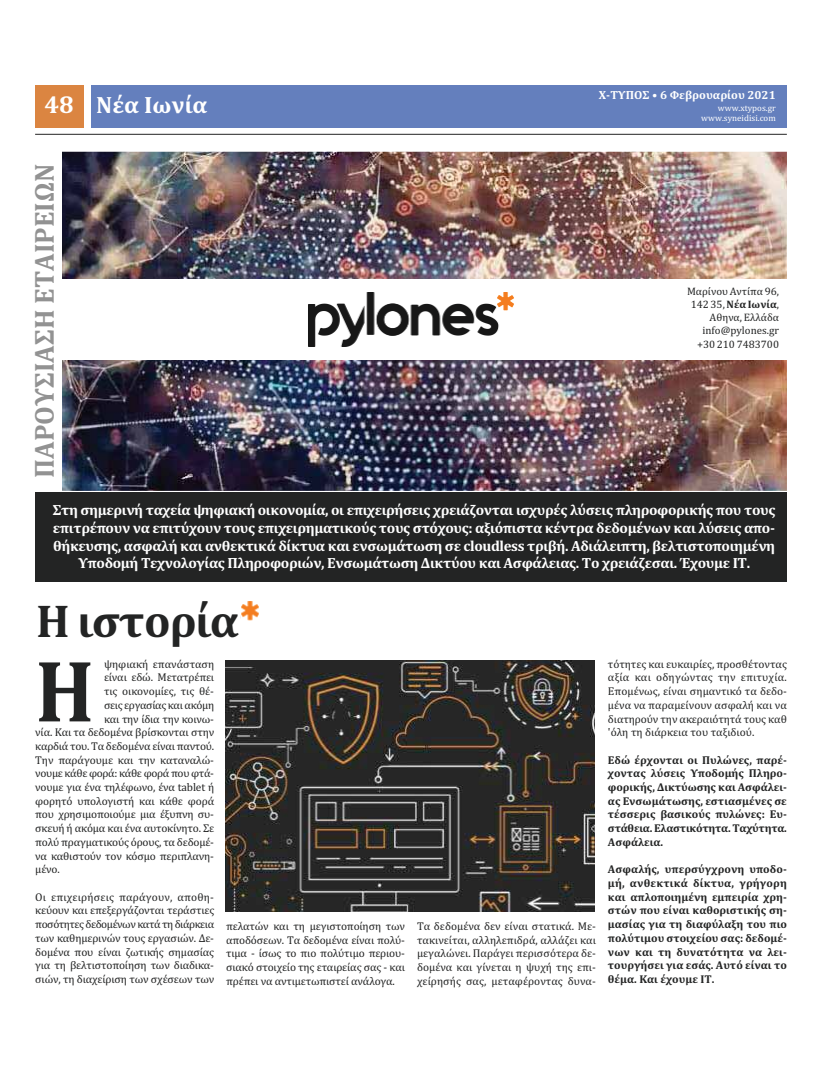
<style>
.page{position:relative;width:822px;height:1077px;background:#fff}
.page>*{position:absolute;margin:0;border:0;box-sizing:border-box;transform-origin:0 0}
.t1{font:700 88.4px "Cambria";color:#232424;scale:.92 1}
.t2{font:700 46.7px "Cambria";letter-spacing:-.025em;color:#232424}
.t3{font:700 27.8px "Cambria";color:#929292}
.t4{font:700 23.8px "Cambria";color:#fff}
.t5{font:700 14.9px/17.9px "Cambria";letter-spacing:-.025em;color:#fff;text-align:center}
.t6{font:700 11.9px "Cambria";color:#fff}
.t7{font:11.4px/13.7px "Cambria";letter-spacing:-.015em;color:#232424;text-align:justify}
.t8{font:700 11.4px/13.7px "Cambria";color:#232424;text-align:justify}
.t9{font:11.4px "Cambria";letter-spacing:-.035em;color:#232424}
.t10{font:10.9px/13.1px "Cambria";color:#232424;text-align:right}
.t11{font:8.9px/10.7px "Cambria";color:#fff;text-align:right}
.s1{font-size:24.8px}
.s2{font-weight:700}
</style>
<div class="page">
<div style="left:91px;top:85px;width:696px;height:43px;background:#647fbd"></div>
<div style="left:35px;top:85px;width:48px;height:43px;background:#db8541"></div>
<hr style="left:35px;top:134px;width:752px;height:1px;background:#232424">
<img style="left:62px;top:152px;width:725px;height:339px">
<div style="left:35px;top:279px;width:752px;height:81px;background:#fff"></div>
<img style="left:308px;top:292px;width:206px;height:55px">
<div style="left:35px;top:492px;width:752px;height:89px;background:#232424"></div>
<img style="left:241px;top:601px;width:18px;height:20px">
<img style="left:225px;top:661px;width:370px;height:250px">
<h3 class="t4" style="left:44px;top:96px;width:164px"><span class="s1">48</span> Νέα Ιωνία</h3>
<p class="t6" style="left:599px;top:90px;width:178px">Χ‑ΤΥΠΟΣ • 6 Φεβρουαρίου 2021</p>
<p class="t11" style="left:701px;top:103px;width:76px">www.xtypos.gr www.syneidisi.com</p>
<h3 class="t3" style="left:35px;top:478px;width:316px;rotate:-90deg">ΠΑΡΟΥΣΙΑΣΗ ΕΤΑΙΡΕΙΩΝ</h3>
<p class="t10" style="left:687px;top:286px;width:94px">Μαρίνου Αντίπα 96,<br>142 35, <span class="s2">Νέα Ιωνία</span>,<br>Αθηνα, Ελλάδα info@pylones.gr +30 210 7483700</p>
<p class="t5" style="left:53px;top:502px;width:724px">Στη σημερινή ταχεία ψηφιακή οικονομία, οι επιχειρήσεις χρειάζονται ισχυρές λύσεις πληροφορικής που τους επιτρέπουν να επιτύχουν τους επιχειρηματικούς τους στόχους: αξιόπιστα κέντρα δεδομένων και λύσεις απο‑ θήκευσης, ασφαλή και ανθεκτικά δίκτυα και ενσωμάτωση σε cloudless τριβή. Αδιάλειπτη, βελτιστοποιημένη Υποδομή Τεχνολογίας Πληροφοριών, Ενσωμάτωση Δικτύου και Ασφάλειας. Το χρειάζεσαι. Έχουμε ΙΤ.</p>
<h2 class="t2" style="left:36px;top:604px;width:204px">Η ιστορία</h2>
<p class="t7" style="left:104px;top:658px;width:112px">ψηφιακή επανάσταση</p>
<p class="t7" style="left:104px;top:672px;width:112px">είναι εδώ. Μετατρέπει</p>
<p class="t7" style="left:104px;top:686px;width:112px">τις οικονομίες, τις θέ‐</p>
<p class="t9" style="left:104px;top:701px;width:112px">σεις εργασίας και ακόμη</p>
<p class="t7" style="left:104px;top:713px;width:112px">και την ίδια την κοινω‐</p>
<p class="t7" style="left:35px;top:727px;width:180px">νία. Και τα δεδομένα βρίσκονται στην</p>
<p class="t7" style="left:35px;top:740px;width:180px">καρδιά του. Τα δεδομένα είναι παντού.</p>
<p class="t7" style="left:35px;top:754px;width:180px">Την παράγουμε και την καταναλώ‐</p>
<p class="t7" style="left:35px;top:768px;width:180px">νουμε κάθε φορά: κάθε φορά που φτά‐</p>
<p class="t7" style="left:35px;top:782px;width:180px">νουμε για ένα τηλέφωνο, ένα tablet ή</p>
<p class="t7" style="left:35px;top:795px;width:180px">φορητό υπολογιστή και κάθε φορά</p>
<p class="t7" style="left:35px;top:809px;width:180px">που χρησιμοποιούμε μια έξυπνη συ‐</p>
<p class="t7" style="left:35px;top:823px;width:180px">σκευή ή ακόμα και ένα αυτοκίνητο. Σε</p>
<p class="t7" style="left:35px;top:836px;width:180px">πολύ πραγματικούς όρους, τα δεδομέ‐</p>
<p class="t7" style="left:35px;top:850px;width:180px">να καθιστούν τον κόσμο περιπλανη‐</p>
<p class="t7" style="left:35px;top:864px;width:26px">μένο.</p>
<p class="t7" style="left:35px;top:891px;width:180px">Οι επιχειρήσεις παράγουν, αποθη‐ κεύουν και επεξεργάζονται τεράστιες ποσότητες δεδομένων κατά τη διάρκεια των καθημερινών τους εργασιών. Δε‐ δομένα που είναι ζωτικής σημασίας για τη βελτιστοποίηση των διαδικα‐ σιών, τη διαχείριση των σχέσεων των</p>
<h1 class="t1" style="left:35px;top:660px;width:66px">Η</h1>
<p class="t7" style="left:226px;top:920px;width:180px">πελατών και τη μεγιστοποίηση των αποδόσεων. Τα δεδομένα είναι πολύ‐ τιμα ‐ ίσως το πιο πολύτιμο περιου‐ σιακό στοιχείο της εταιρείας σας ‐ και πρέπει να αντιμετωπιστεί ανάλογα.</p>
<p class="t7" style="left:417px;top:920px;width:180px">Τα δεδομένα δεν είναι στατικά. Με‐ τακινείται, αλληλεπιδρά, αλλάζει και μεγαλώνει. Παράγει περισσότερα δε‐ δομένα και γίνεται η ψυχή της επι‐ χείρησής σας, μεταφέροντας δυνα‐</p>
<p class="t7" style="left:608px;top:658px;width:180px">τότητες και ευκαιρίες, προσθέτοντας αξία και οδηγώντας την επιτυχία.<br>Επομένως, είναι σημαντικό τα δεδο‐ μένα να παραμείνουν ασφαλή και να διατηρούν την ακεραιότητά τους καθ 'όλη τη διάρκεια του ταξιδιού.</p>
<p class="t8" style="left:608px;top:754px;width:180px">Εδώ έρχονται οι Πυλώνες, παρέ‑ χοντας λύσεις Υποδομής Πληρο‑ φορικής, Δικτύωσης και Ασφάλει‑ ας Ενσωμάτωσης, εστιασμένες σε τέσσερις βασικούς πυλώνες: Ευ‑ στάθεια. Ελαστικότητα. Ταχύτητα.<br>Ασφάλεια.</p>
<p class="t8" style="left:608px;top:864px;width:180px">Ασφαλής, υπερσύγχρονη υποδο‑ μή, ανθεκτικά δίκτυα, γρήγορη και απλοποιημένη εμπειρία χρη‑ στών που είναι καθοριστικής ση‑ μασίας για τη διαφύλαξη του πιο πολύτιμου στοιχείου σας: δεδομέ‑ νων και τη δυνατότητα να λει‑ τουργήσει για εσάς. Αυτό είναι το θέμα. Και έχουμε ΙΤ.</p>
</div>
